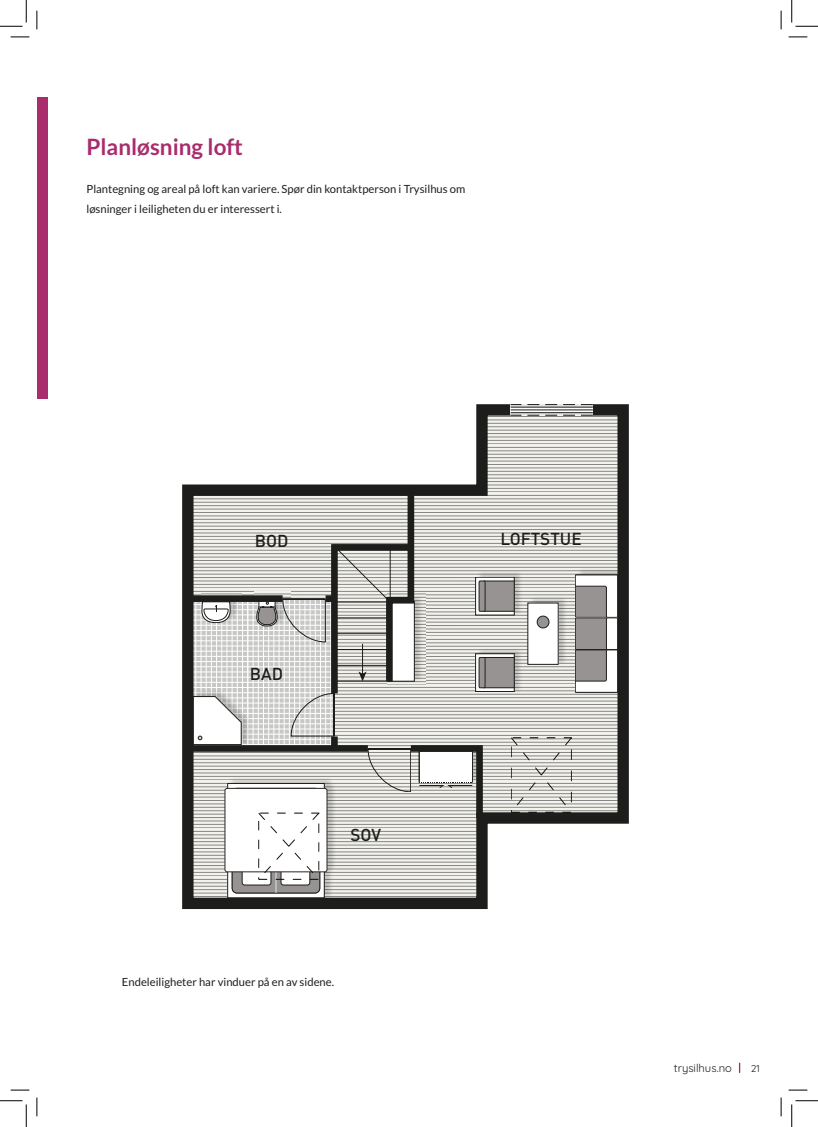
<style>
.page{position:relative;width:818px;height:1127px;background:#fff}
.page>*{position:absolute;margin:0;border:0;box-sizing:border-box;transform-origin:0 0}
.t1{font:700 22.5px "Lato";color:#a92c6c}
.t2{font:500 17px "DINOT";color:#1d1d1b}
.t3{font:11.25px/20px "Lato";color:#1d1d1b}
.t4{font:11.25px "Quicksand";color:#1d1d1b}
.t5{font:10px "Quicksand";color:#1d1d1b}
</style>
<div class="page">
<div style="left:37px;top:97px;width:11px;height:301px;background:#a92c6c"></div>
<svg style="left:182px;top:404px;width:447px;height:506px"></svg>
<div style="left:188px;top:595px;width:95px;height:6px;background:#1d1d1b"></div>
<div style="left:188px;top:745px;width:180px;height:6px;background:#1d1d1b"></div>
<svg style="left:511px;top:405px;width:82px;height:10px"></svg>
<svg style="left:511px;top:415px;width:82px;height:1px"></svg>
<svg style="left:511px;top:404px;width:82px;height:1px"></svg>
<svg style="left:511px;top:408px;width:82px;height:4px"></svg>
<hr style="left:511px;top:412px;width:82px;height:1px;background:#1d1d1b">
<hr style="left:511px;top:407px;width:82px;height:1px;background:#1d1d1b">
<hr style="left:511px;top:409px;width:82px;height:1px;background:#1d1d1b">
<svg style="left:256px;top:483px;width:362px;height:396px"></svg>
<svg style="left:11px;top:36px;width:18px;height:2px"></svg>
<svg style="left:788px;top:36px;width:19px;height:2px"></svg>
<svg style="left:11px;top:1089px;width:18px;height:1px"></svg>
<svg style="left:788px;top:1089px;width:19px;height:1px"></svg>
<svg style="left:36px;top:11px;width:2px;height:18px"></svg>
<svg style="left:36px;top:1097px;width:2px;height:18px"></svg>
<svg style="left:781px;top:11px;width:1px;height:18px"></svg>
<svg style="left:781px;top:1097px;width:1px;height:18px"></svg>
<svg style="left:0;top:0;width:27px;height:27px"></svg>
<svg style="left:0;top:1100px;width:27px;height:26px"></svg>
<svg style="left:791px;top:0;width:27px;height:27px"></svg>
<svg style="left:791px;top:1100px;width:27px;height:26px"></svg>
<h1 class="t1" style="left:86px;top:134px;width:158px">Planløsning loft</h1>
<p class="t3" style="left:86px;top:178px;width:380px">Plantegning og areal på loft kan variere. Spør din kontaktperson i Trysilhus om løsninger i leiligheten du er interessert i.</p>
<h2 class="t2" style="left:255px;top:531px;width:35px">BOD</h2>
<h2 class="t2" style="left:501px;top:529px;width:83px">LOFTSTUE</h2>
<h2 class="t2" style="left:250px;top:663px;width:35px">BAD</h2>
<h2 class="t2" style="left:350px;top:824px;width:32px">SOV</h2>
<p class="t3" style="left:122px;top:971px;width:214px">Endeleiligheter har vinduer på en av sidene.</p>
<p class="t4" style="left:674px;top:1058px;width:59px">trysilhus.no</p>
<p class="t5" style="left:751px;top:1060px;width:11px">21</p>
</div>
